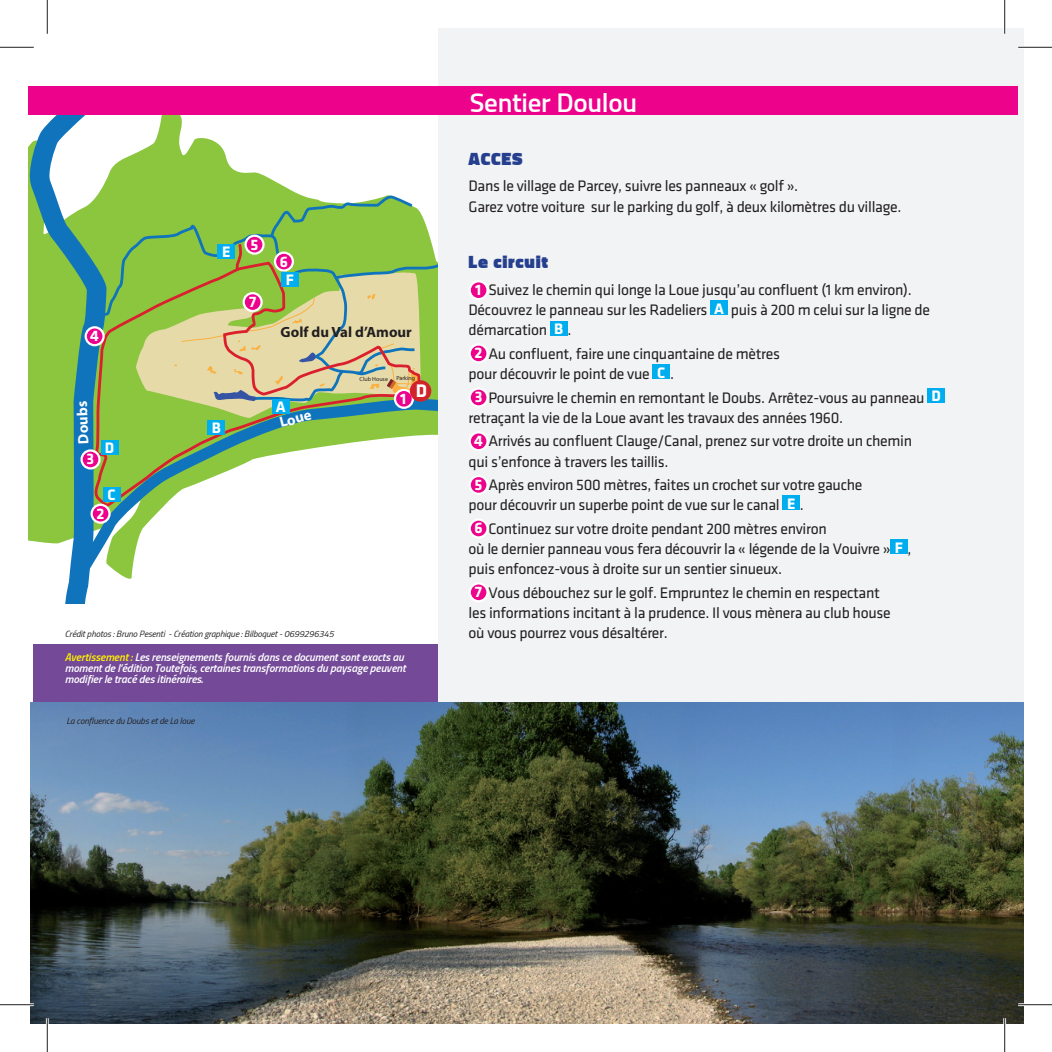
<style>
.page{position:relative;width:1052px;height:1052px;background:#fff}
.page>*{position:absolute;margin:0;border:0;box-sizing:border-box;transform-origin:0 0}
.t1{font:600 27px "Titillium";letter-spacing:-.01em;color:#fff}
.t2{font:700 18.9px "Klavika";color:#fff}
.t3{font:900 18px "Titillium";letter-spacing:.04em;color:#253f8e}
.t4{font:15.75px/20.2px "Klavika";letter-spacing:-.02em;color:#231f20}
.t5{font:700 15.75px "Klavika";color:#fff}
.t6{font:700 14.85px "Myriad Pro";color:#231f20}
.t7{font:700 14.85px "Myriad Pro";color:#fff}
.t8{font:italic 600 11.25px/11.2px "Titillium";letter-spacing:-.01em;color:#fff}
.t9{font:italic 9px "Titillium";letter-spacing:-.01em;color:#231f20}
.t10{font:5.85px "Myriad Pro";color:#231f20}
.s1{color:#fff101}
.s2{font-weight:700;color:#fff}
</style>
<div class="page">
<div style="left:34px;top:644px;width:415px;height:62px;background:#734998"></div>
<svg style="left:119px;top:115px;width:274px;height:106px"></svg>
<svg style="left:28px;top:115px;width:91px;height:488px"></svg>
<svg style="left:70px;top:394px;width:92px;height:188px"></svg>
<div style="left:98px;top:221px;width:37px;height:42px;background:#8bc63e"></div>
<svg style="left:92px;top:263px;width:297px;height:245px"></svg>
<svg style="left:135px;top:196px;width:303px;height:242px;background:#a6c36d"></svg>
<div style="left:438px;top:28px;width:585px;height:995px;background:#f1f3f4"></div>
<div style="left:28px;top:86px;width:989px;height:28px;background:#ed028c"></div>
<img style="left:31px;top:702px;width:992px;height:321px">
<svg style="left:469px;top:281px;width:18px;height:18px"></svg>
<div style="left:468px;top:280px;width:20px;height:20px;border:2px solid #fff;border-radius:50%"></div>
<div style="left:710px;top:300px;width:18px;height:15px;background:#00aeef"></div>
<div style="left:549px;top:320px;width:18px;height:15px;background:#00aeef"></div>
<div style="left:469px;top:344px;width:18px;height:18px;background:#ed028c;border-radius:50%"></div>
<div style="left:468px;top:343px;width:20px;height:20px;border:2px solid #fff;border-radius:50%"></div>
<div style="left:652px;top:364px;width:18px;height:15px;background:#00aeef"></div>
<div style="left:469px;top:388px;width:18px;height:18px;background:#ed028c;border-radius:50%"></div>
<div style="left:468px;top:387px;width:20px;height:20px;border:2px solid #fff;border-radius:50%"></div>
<div style="left:927px;top:388px;width:17px;height:14px;background:#00aeef"></div>
<svg style="left:469px;top:432px;width:18px;height:18px"></svg>
<div style="left:468px;top:431px;width:20px;height:20px;border:2px solid #fff;border-radius:50%"></div>
<div style="left:469px;top:476px;width:18px;height:17px;background:#ed028c;border-radius:50%"></div>
<div style="left:468px;top:475px;width:20px;height:20px;border:2px solid #fff;border-radius:50%"></div>
<div style="left:782px;top:495px;width:18px;height:15px;background:#00aeef"></div>
<div style="left:469px;top:519px;width:18px;height:18px;background:#ed028c;border-radius:50%"></div>
<div style="left:468px;top:518px;width:20px;height:20px;border:2px solid #fff;border-radius:50%"></div>
<div style="left:889px;top:539px;width:18px;height:15px;background:#00aeef"></div>
<svg style="left:469px;top:583px;width:18px;height:18px"></svg>
<div style="left:468px;top:582px;width:20px;height:20px;border:2px solid #fff;border-radius:50%"></div>
<svg style="left:92px;top:504px;width:17px;height:18px"></svg>
<div style="left:90px;top:503px;width:21px;height:20px;border:2px solid #fff;border-radius:50%"></div>
<div style="left:82px;top:450px;width:17px;height:18px;background:#ed028c;border-radius:50%"></div>
<div style="left:80px;top:449px;width:21px;height:20px;border:2px solid #fff;border-radius:50%"></div>
<div style="left:86px;top:327px;width:18px;height:18px;background:#ed028c;border-radius:50%"></div>
<div style="left:85px;top:326px;width:20px;height:20px;border:2px solid #fff;border-radius:50%"></div>
<svg style="left:395px;top:390px;width:18px;height:17px"></svg>
<div style="left:394px;top:388px;width:20px;height:21px;border:2px solid #fff;border-radius:50%"></div>
<svg style="left:245px;top:236px;width:18px;height:17px"></svg>
<div style="left:244px;top:234px;width:20px;height:21px;border:2px solid #fff;border-radius:50%"></div>
<svg style="left:275px;top:252px;width:18px;height:18px"></svg>
<div style="left:274px;top:251px;width:20px;height:20px;border:2px solid #fff;border-radius:50%"></div>
<svg style="left:244px;top:293px;width:17px;height:18px"></svg>
<div style="left:242px;top:292px;width:21px;height:20px;border:2px solid #fff;border-radius:50%"></div>
<div style="left:410px;top:380px;width:21px;height:21px;background:#d1232a;border-radius:50%"></div>
<div style="left:272px;top:399px;width:18px;height:14px;background:#00aeef"></div>
<div style="left:207px;top:420px;width:18px;height:14px;background:#00aeef"></div>
<div style="left:103px;top:487px;width:18px;height:14px;background:#00aeef"></div>
<div style="left:101px;top:439px;width:17px;height:15px;background:#00aeef"></div>
<div style="left:217px;top:244px;width:18px;height:15px;background:#00aeef"></div>
<div style="left:281px;top:271px;width:18px;height:15px;background:#00aeef"></div>
<hr style="left:1017px;top:46px;width:34px;height:3px;background:#fff">
<hr style="left:0;top:1003px;width:34px;height:2px;background:#fff">
<hr style="left:1017px;top:1003px;width:34px;height:2px;background:#fff">
<hr style="left:46px;top:1017px;width:3px;height:34px;background:#fff">
<hr style="left:1003px;top:0;width:2px;height:34px;background:#fff">
<hr style="left:1003px;top:1017px;width:2px;height:34px;background:#fff">
<hr style="left:0;top:47px;width:34px;height:1px;background:#231f20">
<hr style="left:1017px;top:47px;width:34px;height:1px;background:#231f20">
<hr style="left:0;top:1004px;width:34px;height:1px;background:#231f20">
<hr style="left:1017px;top:1004px;width:34px;height:1px;background:#231f20">
<hr style="left:47px;top:0;width:1px;height:34px;background:#231f20">
<hr style="left:47px;top:1017px;width:1px;height:34px;background:#231f20">
<hr style="left:1004px;top:0;width:1px;height:34px;background:#231f20">
<hr style="left:1004px;top:1017px;width:1px;height:34px;background:#231f20">
<p class="t5" style="left:90px;top:330px;width:10px">4</p>
<p class="t5" style="left:222px;top:246px;width:10px">E</p>
<p class="t5" style="left:250px;top:238px;width:9px">5</p>
<p class="t5" style="left:249px;top:296px;width:9px">7</p>
<p class="t5" style="left:280px;top:255px;width:10px">6</p>
<p class="t5" style="left:286px;top:274px;width:10px">F</p>
<p class="t6" style="left:280px;top:323px;width:133px">Golf du Val d’Amour</p>
<p class="t10" style="left:359px;top:375px;width:30px">Club House</p>
<p class="t10" style="left:396px;top:374px;width:20px">Parking</p>
<p class="t7" style="left:75px;top:444px;width:44px;rotate:-92deg">Doubs</p>
<p class="t7" style="left:277px;top:414px;width:34px;rotate:-15deg">Loue</p>
<p class="t5" style="left:276px;top:401px;width:11px">A</p>
<p class="t5" style="left:212px;top:422px;width:11px">B</p>
<p class="t5" style="left:105px;top:442px;width:11px">D</p>
<p class="t5" style="left:87px;top:453px;width:9px">3</p>
<p class="t5" style="left:108px;top:489px;width:10px">C</p>
<p class="t5" style="left:97px;top:507px;width:9px">2</p>
<p class="t5" style="left:400px;top:392px;width:8px">1</p>
<p class="t2" style="left:415px;top:383px;width:13px">D</p>
<p class="t9" style="left:65px;top:628px;width:270px">Crédit photos : Bruno Pesenti - Création graphique : Bilboquet - 0699296345</p>
<p class="t8" style="left:65px;top:651px;width:342px"><span class="s1">Avertissement :</span> Les renseignements fournis dans ce document sont exacts au moment de l’édition Toutefois, certaines transformations du paysage peuvent modifier le tracé des itinéraires.</p>
<p class="t9" style="left:66px;top:715px;width:130px">La confluence du Doubs et de La loue</p>
<h1 class="t1" style="left:469px;top:86px;width:169px">Sentier Doulou</h1>
<p class="t3" style="left:468px;top:149px;width:55px">ACCES</p>
<p class="t4" style="left:468px;top:177px;width:434px">Dans le village de Parcey, suivre les panneaux « golf ».<br>Garez votre voiture sur le parking du golf, à deux kilomètres du village.</p>
<p class="t3" style="left:468px;top:252px;width:81px">Le circuit</p>
<p class="t4" style="left:468px;top:281px;width:463px;text-indent:6px"><span class="s2">1</span> Suivez le chemin qui longe la Loue jusqu’au confluent (1 km environ).<br>Découvrez le panneau sur les Radeliers <span class="s2">A</span> puis à 200 m celui sur la ligne de démarcation <span class="s2">B</span> .</p>
<p class="t4" style="left:468px;top:345px;width:313px;text-indent:6px"><span class="s2">2</span> Au confluent, faire une cinquantaine de mètres pour découvrir le point de vue <span class="s2">C</span> .</p>
<p class="t4" style="left:468px;top:388px;width:474px;text-indent:6px"><span class="s2">3</span> Poursuivre le chemin en remontant le Doubs. Arrêtez-vous au panneau <span class="s2">D </span>retraçant la vie de la Loue avant les travaux des années 1960.</p>
<p class="t4" style="left:468px;top:432px;width:445px;text-indent:6px"><span class="s2">4</span> Arrivés au confluent Clauge/Canal, prenez sur votre droite un chemin qui s’enfonce à travers les taillis.</p>
<p class="t4" style="left:468px;top:476px;width:395px;text-indent:6px"><span class="s2">5</span> Après environ 500 mètres, faites un crochet sur votre gauche pour découvrir un superbe point de vue sur le canal <span class="s2">E</span> .</p>
<p class="t4" style="left:468px;top:519px;width:444px;text-indent:6px"><span class="s2">6</span> Continuez sur votre droite pendant 200 mètres environ<br>où le dernier panneau vous fera découvrir la « légende de la Vouivre » <span class="s2">F</span> , puis enfoncez-vous à droite sur un sentier sinueux.</p>
<p class="t4" style="left:468px;top:583px;width:423px;text-indent:6px"><span class="s2">7</span> Vous débouchez sur le golf. Empruntez le chemin en respectant les informations incitant à la prudence. Il vous mènera au club house où vous pourrez vous désaltérer.</p>
</div>
